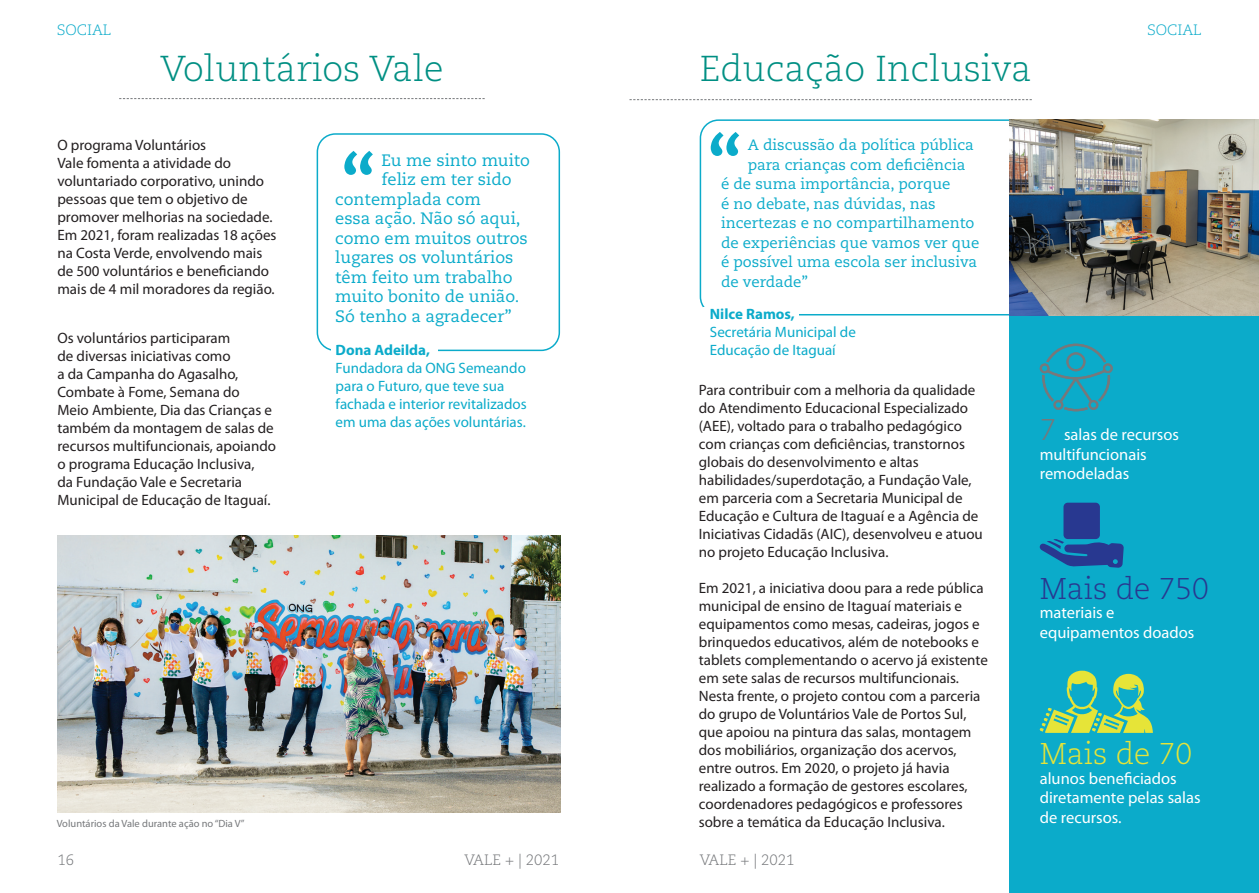
<style>
.page{position:relative;width:1259px;height:893px;background:#fff}
.page>*{position:absolute;margin:0;border:0;box-sizing:border-box;transform-origin:0 0}
.t1{font:300 36px "Caecilia LT Std";color:#008f83}
.t2{font:300 30px "Caecilia LT Std";color:#283890}
.t3{font:300 30px "Caecilia LT Std";color:#e6e438}
.t4{font:16.5px "Caecilia LT Std";color:#0babca}
.t5{font:16.5px/19.5px "Myriad Pro";color:#fff}
.t6{font:15px/18px "Myriad Pro";color:#231f20}
.t7{font:15px "Caecilia LT Std";color:#0babca}
.t8{font:15px/18px "Myriad Pro";color:#0babca}
.t9{font:700 15px "Myriad Pro";color:#0babca}
.t10{font:300 15px "Caecilia LT Std";color:#76787b}
.t11{font:300 15px "Caecilia LT Std";color:#0babca}
.t12{font:10.5px "Myriad Pro";color:#76787b}
.s1{font-family:"Caecilia LT Std";font-weight:300;font-size:30px;color:#76787b}
</style>
<div class="page">
<div style="left:317px;top:133px;width:243px;height:218px;border:2px solid #0babca;border-radius:18px"></div>
<svg style="left:119px;top:98px;width:366px;height:1px"></svg>
<img style="left:57px;top:535px;width:503px;height:277px">
<svg style="left:344px;top:151px;width:29px;height:24px"></svg>
<div style="left:331px;top:346px;width:106px;height:13px;background:#fff"></div>
<div style="left:1009px;top:119px;width:250px;height:774px;background:#0babca"></div>
<svg style="left:629px;top:99px;width:403px;height:1px"></svg>
<svg style="left:710px;top:132px;width:29px;height:24px"></svg>
<svg style="left:1039px;top:539px;width:84px;height:29px"></svg>
<div style="left:1063px;top:503px;width:37px;height:36px;background:#283890;border-radius:4px"></div>
<svg style="left:1039px;top:671px;width:114px;height:62px"></svg>
<svg style="left:1039px;top:344px;width:74px;height:67px"></svg>
<div style="left:1068px;top:355px;width:15px;height:14px;background:#0babca;border-radius:50%"></div>
<img style="left:1009px;top:119px;width:250px;height:196px">
<p class="t11" style="left:57px;top:21px;width:56px">SOCIAL</p>
<h1 class="t1" style="left:161px;top:48px;width:284px">Voluntários Vale</h1>
<h1 class="t1" style="left:699px;top:48px;width:334px">Educação Inclusiva</h1>
<p class="t11" style="left:1147px;top:21px;width:56px">SOCIAL</p>
<p class="t6" style="left:57px;top:136px;width:220px">O programa Voluntários<br>Vale fomenta a atividade do voluntariado corporativo, unindo pessoas que tem o objetivo de promover melhorias na sociedade.<br>Em 2021, foram realizadas 18 ações na Costa Verde, envolvendo mais de 500 voluntários e beneficiando mais de 4 mil moradores da região.</p>
<p class="t6" style="left:57px;top:328px;width:220px">Os voluntários participaram<br>de diversas iniciativas como<br>a da Campanha do Agasalho,<br>Combate à Fome, Semana do<br>Meio Ambiente, Dia das Crianças e também da montagem de salas de recursos multifuncionais, apoiando o programa Educação Inclusiva,<br>da Fundação Vale e Secretaria<br>Municipal de Educação de Itaguaí.</p>
<p class="t4" style="left:381px;top:151px;width:150px">Eu me sinto muito</p>
<p class="t4" style="left:381px;top:170px;width:132px">feliz em ter sido</p>
<p class="t4" style="left:335px;top:190px;width:147px">contemplada com</p>
<p class="t4" style="left:335px;top:209px;width:187px">essa ação. Não só aqui,</p>
<p class="t4" style="left:335px;top:229px;width:194px">como em muitos outros</p>
<p class="t4" style="left:335px;top:248px;width:180px">lugares os voluntários</p>
<p class="t4" style="left:335px;top:268px;width:179px">têm feito um trabalho</p>
<p class="t4" style="left:335px;top:287px;width:186px">muito bonito de união.</p>
<p class="t4" style="left:335px;top:307px;width:178px">Só tenho a agradecer”</p>
<p class="t9" style="left:336px;top:340px;width:96px">Dona Adeilda,</p>
<p class="t8" style="left:336px;top:359px;width:192px">Fundadora da ONG Semeando para o Futuro, que teve sua fachada e interior revitalizados em uma das ações voluntárias.</p>
<p class="t12" style="left:57px;top:817px;width:189px">Voluntários da Vale durante ação no “Dia V”</p>
<p class="t7" style="left:747px;top:136px;width:227px">A discussão da política pública</p>
<p class="t7" style="left:747px;top:156px;width:219px">para crianças com deficiência</p>
<p class="t7" style="left:721px;top:175px;width:231px">é de suma importância, porque</p>
<p class="t7" style="left:721px;top:195px;width:216px">é no debate, nas dúvidas, nas</p>
<p class="t7" style="left:721px;top:214px;width:255px">incertezas e no compartilhamento</p>
<p class="t7" style="left:721px;top:234px;width:260px">de experiências que vamos ver que</p>
<p class="t7" style="left:721px;top:253px;width:257px">é possível uma escola ser inclusiva</p>
<p class="t7" style="left:721px;top:273px;width:89px">de verdade”</p>
<p class="t9" style="left:710px;top:304px;width:86px">Nilce Ramos,</p>
<p class="t8" style="left:710px;top:323px;width:147px">Secretária Municipal de<br>Educação de Itaguaí</p>
<p class="t6" style="left:699px;top:380px;width:285px">Para contribuir com a melhoria da qualidade do Atendimento Educacional Especializado (AEE), voltado para o trabalho pedagógico com crianças com deficiências, transtornos globais do desenvolvimento e altas habilidades/superdotação, a Fundação Vale, em parceria com a Secretaria Municipal de Educação e Cultura de Itaguaí e a Agência de Iniciativas Cidadãs (AIC), desenvolveu e atuou no projeto Educação Inclusiva.</p>
<p class="t6" style="left:699px;top:578px;width:291px">Em 2021, a iniciativa doou para a rede pública municipal de ensino de Itaguaí materiais e equipamentos como mesas, cadeiras, jogos e brinquedos educativos, além de notebooks e tablets complementando o acervo já existente em sete salas de recursos multifuncionais.<br>Nesta frente, o projeto contou com a parceria do grupo de Voluntários Vale de Portos Sul, que apoiou na pintura das salas, montagem dos mobiliários, organização dos acervos, entre outros. Em 2020, o projeto já havia realizado a formação de gestores escolares, coordenadores pedagógicos e professores sobre a temática da Educação Inclusiva.</p>
<p class="t10" style="left:57px;top:851px;width:18px">16</p>
<p class="t10" style="left:464px;top:851px;width:96px">VALE + | 2021</p>
<p class="t10" style="left:699px;top:851px;width:96px">VALE + | 2021</p>
<p class="t5" style="left:1039px;top:424px;width:141px"><span class="s1">7</span> salas de recursos multifuncionais remodeladas</p>
<h2 class="t2" style="left:1039px;top:572px;width:170px">Mais de 750</h2>
<p class="t5" style="left:1039px;top:603px;width:156px">materiais e equipamentos doados</p>
<h2 class="t3" style="left:1039px;top:737px;width:154px">Mais de 70</h2>
<p class="t5" style="left:1039px;top:768px;width:162px">alunos beneficiados diretamente pelas salas de recursos.</p>
</div>
